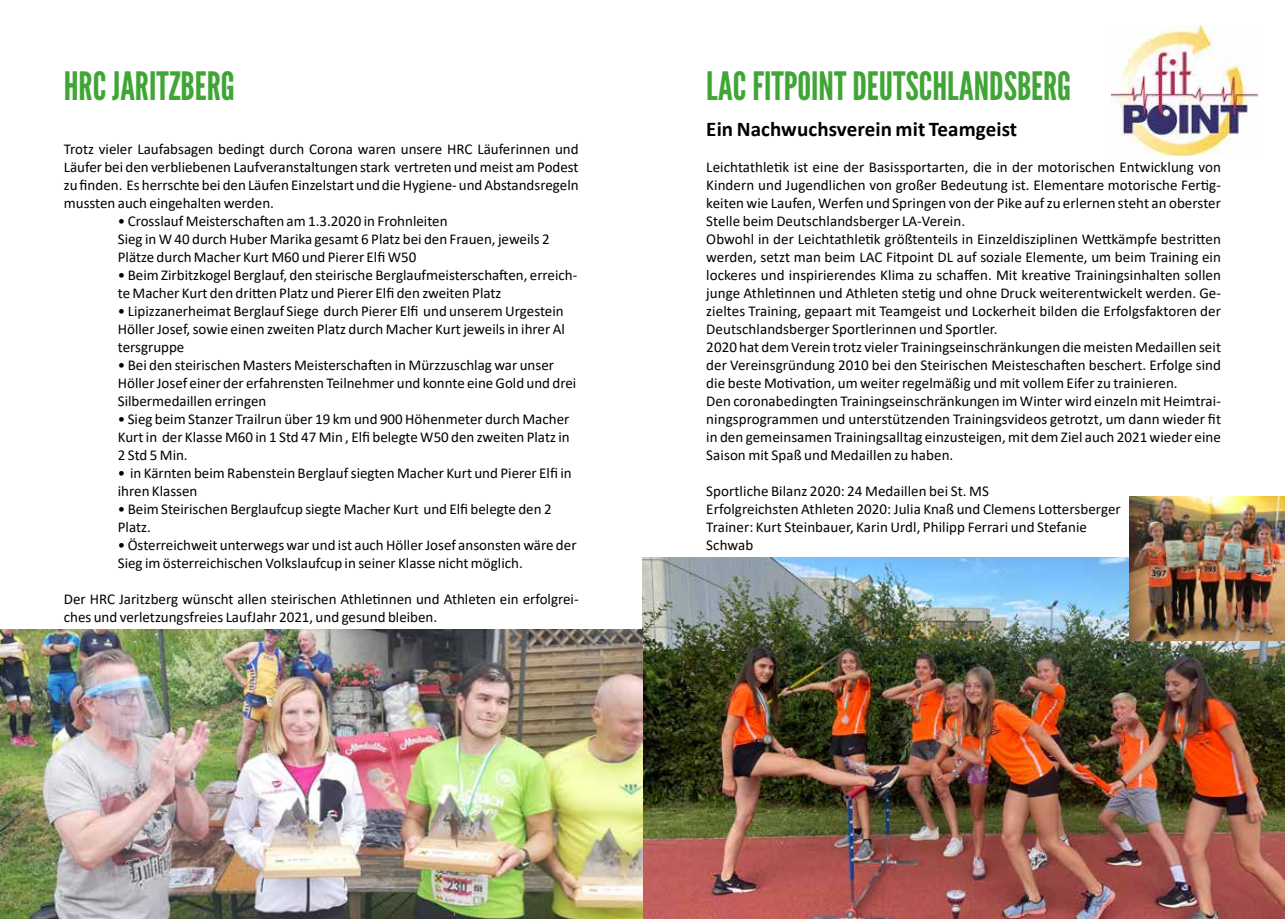
<style>
.page{position:relative;width:1285px;height:919px;background:#fff}
.page>*{position:absolute;margin:0;border:0;box-sizing:border-box;transform-origin:0 0}
.t1{font:39px "League Gothic";color:#3fa535}
.t2{font:700 21px "Calibri";letter-spacing:.005em;color:#000}
.t3{font:15px/18px "Calibri";color:#000}
</style>
<div class="page">
<img style="left:1111px;top:26px;width:145px;height:129px">
<img style="left:642px;top:557px;width:642px;height:361px">
<img style="left:1129px;top:496px;width:155px;height:144px">
<img style="left:0;top:629px;width:642px;height:289px">
<h1 class="t1" style="left:64px;top:63px;width:173px">HRC JARITZBERG</h1>
<p class="t3" style="left:64px;top:139px;width:516px;text-align:justify">Trotz vieler Laufabsagen bedingt durch Corona waren unsere HRC Läuferinnen und Läufer bei den verbliebenen Laufveranstaltungen stark vertreten und meist am Podest zu finden. Es herrschte bei den Läufen Einzelstart und die Hygiene- und Abstandsregeln mussten auch eingehalten werden.</p>
<p class="t3" style="left:118px;top:211px;width:433px">• Crosslauf Meisterschaften am 1.3.2020 in Frohnleiten<br>Sieg in W 40 durch Huber Marika gesamt 6 Platz bei den Frauen, jeweils 2<br>Plätze durch Macher Kurt M60 und Pierer Elfi W50</p>
<p class="t3" style="left:118px;top:265px;width:461px">• Beim Zirbitzkogel Berglauf, den steirische Berglaufmeisterschaften, erreich&shy;te Macher Kurt den dritten Platz und Pierer Elfi den zweiten Platz</p>
<p class="t3" style="left:118px;top:301px;width:448px;text-align:justify">• Lipizzanerheimat Berglauf Siege durch Pierer Elfi und unserem Urgestein Höller Josef, sowie einen zweiten Platz durch Macher Kurt jeweils in ihrer Al tersgruppe</p>
<p class="t3" style="left:118px;top:355px;width:460px">• Bei den steirischen Masters Meisterschaften in Mürzzuschlag war unser<br>Höller Josef einer der erfahrensten Teilnehmer und konnte eine Gold und drei<br>Silbermedaillen erringen</p>
<p class="t3" style="left:118px;top:409px;width:453px;text-align:justify">• Sieg beim Stanzer Trailrun über 19 km und 900 Höhenmeter durch Macher Kurt in der Klasse M60 in 1 Std 47 Min , Elfi belegte W50 den zweiten Platz in 2 Std 5 Min.</p>
<p class="t3" style="left:118px;top:463px;width:455px">• in Kärnten beim Rabenstein Berglauf siegten Macher Kurt und Pierer Elfi in ihren Klassen</p>
<p class="t3" style="left:118px;top:499px;width:435px">• Beim Steirischen Berglaufcup siegte Macher Kurt und Elfi belegte den 2<br>Platz.</p>
<p class="t3" style="left:118px;top:535px;width:460px">• Österreichweit unterwegs war und ist auch Höller Josef ansonsten wäre der<br>Sieg im österreichischen Volkslaufcup in seiner Klasse nicht möglich.</p>
<p class="t3" style="left:64px;top:589px;width:516px">Der HRC Jaritzberg wünscht allen steirischen Athletinnen und Athleten ein erfolgrei&shy;ches und verletzungsfreies LaufJahr 2021, und gesund bleiben.</p>
<h1 class="t1" style="left:706px;top:63px;width:366px">LAC FITPOINT DEUTSCHLANDSBERG</h1>
<h2 class="t2" style="left:706px;top:114px;width:312px">Ein Nachwuchsverein mit Teamgeist</h2>
<p class="t3" style="left:706px;top:157px;width:516px">Leichtathletik ist eine der Basissportarten, die in der motorischen Entwicklung von Kindern und Jugendlichen von großer Bedeutung ist. Elementare motorische Fertig&shy;keiten wie Laufen, Werfen und Springen von der Pike auf zu erlernen steht an oberster Stelle beim Deutschlandsberger LA-Verein.<br>Obwohl in der Leichtathletik größtenteils in Einzeldisziplinen Wettkämpfe bestritten werden, setzt man beim LAC Fitpoint DL auf soziale Elemente, um beim Training ein lockeres und inspirierendes Klima zu schaffen. Mit kreative Trainingsinhalten sollen junge Athletinnen und Athleten stetig und ohne Druck weiterentwickelt werden. Ge&shy;zieltes Training, gepaart mit Teamgeist und Lockerheit bilden die Erfolgsfaktoren der Deutschlandsberger Sportlerinnen und Sportler.<br>2020 hat dem Verein trotz vieler Trainingseinschränkungen die meisten Medaillen seit der Vereinsgründung 2010 bei den Steirischen Meisteschaften beschert. Erfolge sind die beste Motivation, um weiter regelmäßig und mit vollem Eifer zu trainieren.<br>Den coronabedingten Trainingseinschränkungen im Winter wird einzeln mit Heimtrai&shy;ningsprogrammen und unterstützenden Trainingsvideos getrotzt, um dann wieder fit in den gemeinsamen Trainingsalltag einzusteigen, mit dem Ziel auch 2021 wieder eine Saison mit Spaß und Medaillen zu haben.</p>
<p class="t3" style="left:706px;top:481px;width:416px">Sportliche Bilanz 2020: 24 Medaillen bei St. MS<br>Erfolgreichsten Athleten 2020: Julia Knaß und Clemens Lottersberger Trainer: Kurt Steinbauer, Karin Urdl, Philipp Ferrari und Stefanie Schwab</p>
</div>
